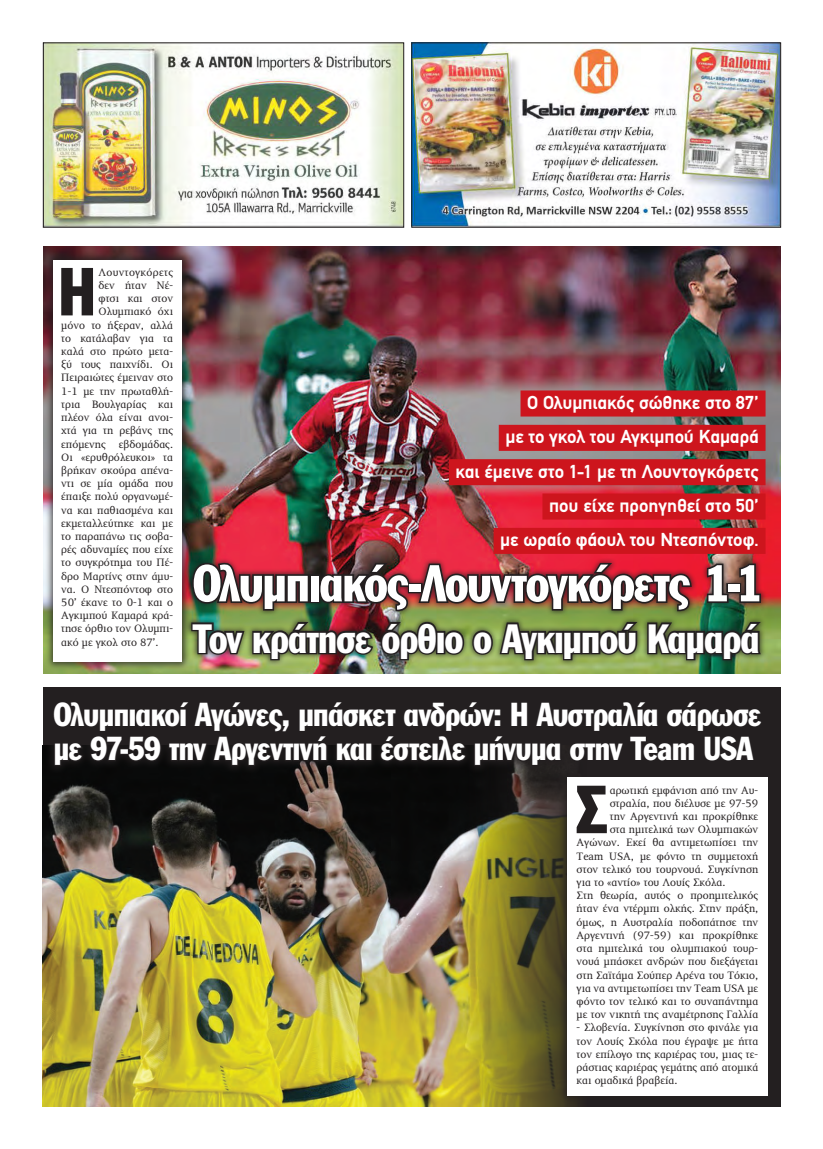
<style>
.page{position:relative;width:823px;height:1149px;background:#fff}
.page>*{position:absolute;margin:0;border:0;box-sizing:border-box;transform-origin:0 0}
.t1{font:66.6px "Franklin Gothic Greek Cond";color:#231f20}
.t2{font:50.8px "Franklin Gothic Greek Cond";letter-spacing:-.02em;color:#fff}
.t3{font:40.1px "Franklin Gothic Greek Cond";letter-spacing:-.02em;color:#fff}
.t4{font:32.6px/34px "Franklin Gothic Greek Cond";letter-spacing:-.015em;color:#fff}
.t5{font:700 18.9px/34.3px "PF Din Text";color:#fff;text-align:right}
.t6{font:11px/13.2px "PF Diplomat";color:#231f20;text-align:justify}
.t7{font:11px "PF Diplomat";letter-spacing:.03em;color:#231f20}
</style>
<div class="page">
<img style="left:45px;top:45px;width:357px;height:180px">
<div style="left:43px;top:43px;width:361px;height:184px;border:1px solid #231f20"></div>
<img style="left:413px;top:45px;width:365px;height:180px">
<div style="left:43px;top:686px;width:737px;height:420px;background:#231f20"></div>
<img style="left:43px;top:745px;width:535px;height:361px">
<img style="left:43px;top:247px;width:737px;height:426px">
<div style="left:558px;top:767px;width:218px;height:336px;background:#231f20;opacity:.75"></div>
<div style="left:567px;top:776px;width:200px;height:318px;background:#fff"></div>
<div style="left:44px;top:250px;width:146px;height:420px;background:#231f20;opacity:.75"></div>
<div style="left:53px;top:259px;width:128px;height:402px;background:#fff"></div>
<div style="left:44px;top:692px;width:726px;height:83px;background:#231f20;opacity:.75"></div>
<svg style="left:52px;top:699px;width:711px;height:68px"></svg>
<div style="left:185px;top:557px;width:581px;height:109px;background:#231f20;opacity:.75"></div>
<svg style="left:190px;top:560px;width:121px;height:52px;background:#58322e"></svg>
<div style="left:309px;top:574px;width:11px;height:28px;border:3px solid #231f20"></div>
<img style="left:317px;top:560px;width:376px;height:52px">
<svg style="left:705px;top:562px;width:24px;height:42px"></svg>
<div style="left:725px;top:583px;width:15px;height:10px;border:3px solid #231f20"></div>
<svg style="left:737px;top:562px;width:25px;height:42px"></svg>
<img style="left:189px;top:619px;width:449px;height:42px">
<svg style="left:645px;top:618px;width:117px;height:43px;background:#394c32"></svg>
<div style="left:520px;top:390px;width:245px;height:26px;background:#cd151d"></div>
<div style="left:498px;top:424px;width:267px;height:26px;background:#cd151d"></div>
<div style="left:448px;top:459px;width:317px;height:26px;background:#cd151d"></div>
<div style="left:542px;top:493px;width:223px;height:26px;background:#cd151d"></div>
<div style="left:493px;top:527px;width:272px;height:26px;background:#cd151d"></div>
<h1 class="t1" style="left:58px;top:254px;width:39px">Η</h1>
<p class="t7" style="left:98px;top:266px;width:76px">Λουντογκόρετς</p>
<p class="t6" style="left:98px;top:279px;width:76px">δεν ήταν Νέ-</p>
<p class="t6" style="left:98px;top:292px;width:76px">φτσι και στον</p>
<p class="t6" style="left:98px;top:305px;width:76px">Ολυμπιακό όχι</p>
<p class="t6" style="left:61px;top:318px;width:113px">μόνο το ήξεραν, αλλά</p>
<p class="t6" style="left:61px;top:332px;width:113px">το κατάλαβαν για τα</p>
<p class="t6" style="left:61px;top:345px;width:113px">καλά στο πρώτο μετα-</p>
<p class="t6" style="left:61px;top:358px;width:113px">ξύ τους παιχνίδι. Οι</p>
<p class="t6" style="left:61px;top:371px;width:113px">Πειραιώτες έμειναν στο</p>
<p class="t6" style="left:61px;top:384px;width:113px">1-1 με την πρωταθλή-</p>
<p class="t6" style="left:61px;top:398px;width:113px">τρια Βουλγαρίας και</p>
<p class="t6" style="left:61px;top:411px;width:113px">πλέον όλα είναι ανοι-</p>
<p class="t6" style="left:61px;top:424px;width:113px">χτά για τη ρεβάνς της</p>
<p class="t6" style="left:61px;top:437px;width:113px">επόμενης εβδομάδας.</p>
<p class="t6" style="left:61px;top:450px;width:113px">Οι «ερυθρόλευκοι» τα</p>
<p class="t6" style="left:61px;top:464px;width:113px">βρήκαν σκούρα απένα-</p>
<p class="t6" style="left:61px;top:477px;width:113px">ντι σε μία ομάδα που</p>
<p class="t6" style="left:61px;top:490px;width:113px">έπαιξε πολύ οργανωμέ-</p>
<p class="t6" style="left:61px;top:503px;width:113px">να και παθιασμένα και</p>
<p class="t6" style="left:61px;top:516px;width:113px">εκμεταλλεύτηκε και με</p>
<p class="t6" style="left:61px;top:530px;width:113px">το παραπάνω τις σοβα-</p>
<p class="t6" style="left:61px;top:543px;width:113px">ρές αδυναμίες που είχε</p>
<p class="t6" style="left:61px;top:556px;width:113px">το συγκρότημα του Πέ-</p>
<p class="t6" style="left:61px;top:569px;width:113px">δρο Μαρτίνς στην άμυ-</p>
<p class="t6" style="left:61px;top:582px;width:113px">να. Ο Ντεσπόντοφ στο</p>
<p class="t6" style="left:61px;top:596px;width:113px">50’ έκανε το 0-1 και ο</p>
<p class="t6" style="left:61px;top:609px;width:113px">Αγκιμπού Καμαρά κρά-</p>
<p class="t6" style="left:61px;top:622px;width:113px">τησε όρθιο τον Ολυμπι-</p>
<p class="t6" style="left:61px;top:635px;width:99px">ακό με γκολ στο 87’.</p>
<h3 class="t5" style="left:455px;top:385px;width:304px">Ο Ολυμπιακός σώθηκε στο 87’<br>με το γκολ του Αγκιμπού Καμαρά<br>και έμεινε στο 1-1 με τη Λουντογκόρετς που είχε προηγηθεί στο 50’<br>με ωραίο φάουλ του Ντεσπόντοφ.</h3>
<h2 class="t2" style="left:193px;top:554px;width:570px">Ολυμπιακός-Λουντογκόρετς 1-1</h2>
<h3 class="t3" style="left:193px;top:615px;width:567px">Τον κράτησε όρθιο ο Αγκιμπού Καμαρά</h3>
<h3 class="t4" style="left:54px;top:697px;width:708px">Ολυμπιακοί Αγώνες, μπάσκετ ανδρών: Η Αυστραλία σάρωσε με 97-59 την Αργεντινή και έστειλε μήνυμα στην Team USA</h3>
<h1 class="t1" style="left:576px;top:771px;width:32px">Σ</h1>
<p class="t6" style="left:609px;top:783px;width:150px">αρωτική εμφάνιση από την Αυ-</p>
<p class="t6" style="left:609px;top:796px;width:150px">στραλία, που διέλυσε με 97-59</p>
<p class="t6" style="left:609px;top:809px;width:150px">την Αργεντινή και προκρίθηκε</p>
<p class="t6" style="left:609px;top:822px;width:150px">στα ημιτελικά των Ολυμπιακών</p>
<p class="t6" style="left:576px;top:836px;width:183px">Αγώνων. Εκεί θα αντιμετωπίσει την</p>
<p class="t6" style="left:576px;top:849px;width:183px">Team USA, με φόντο τη συμμετοχή</p>
<p class="t6" style="left:576px;top:862px;width:183px">στον τελικό του τουρνουά. Συγκίνηση</p>
<p class="t6" style="left:576px;top:875px;width:150px">για το «αντίο» του Λουίς Σκόλα.</p>
<p class="t6" style="left:576px;top:888px;width:183px">Στη θεωρία, αυτός ο προημιτελικός</p>
<p class="t6" style="left:576px;top:902px;width:183px">ήταν ένα ντέρμπι ολκής. Στην πράξη,</p>
<p class="t6" style="left:576px;top:915px;width:183px">όμως, η Αυστραλία ποδοπάτησε την</p>
<p class="t6" style="left:576px;top:928px;width:183px">Αργεντινή (97-59) και προκρίθηκε</p>
<p class="t6" style="left:576px;top:941px;width:183px">στα ημιτελικά του ολυμπιακού τουρ-</p>
<p class="t6" style="left:576px;top:954px;width:183px">νουά μπάσκετ ανδρών που διεξάγεται</p>
<p class="t6" style="left:576px;top:968px;width:183px">στη Σαϊτάμα Σούπερ Αρένα του Τόκιο,</p>
<p class="t6" style="left:576px;top:981px;width:183px">για να αντιμετωπίσει την Team USA με</p>
<p class="t6" style="left:576px;top:994px;width:183px">φόντο τον τελικό και το συναπάντημα</p>
<p class="t6" style="left:576px;top:1007px;width:183px">με τον νικητή της αναμέτρησης Γαλλία</p>
<p class="t6" style="left:576px;top:1020px;width:183px">- Σλοβενία. Συγκίνηση στο φινάλε για τον Λουίς Σκόλα που έγραψε με ήττα τον επίλογο της καριέρας του, μιας τε&shy;ράστιας καριέρας γεμάτης από ατομικά και ομαδικά βραβεία.</p>
</div>
